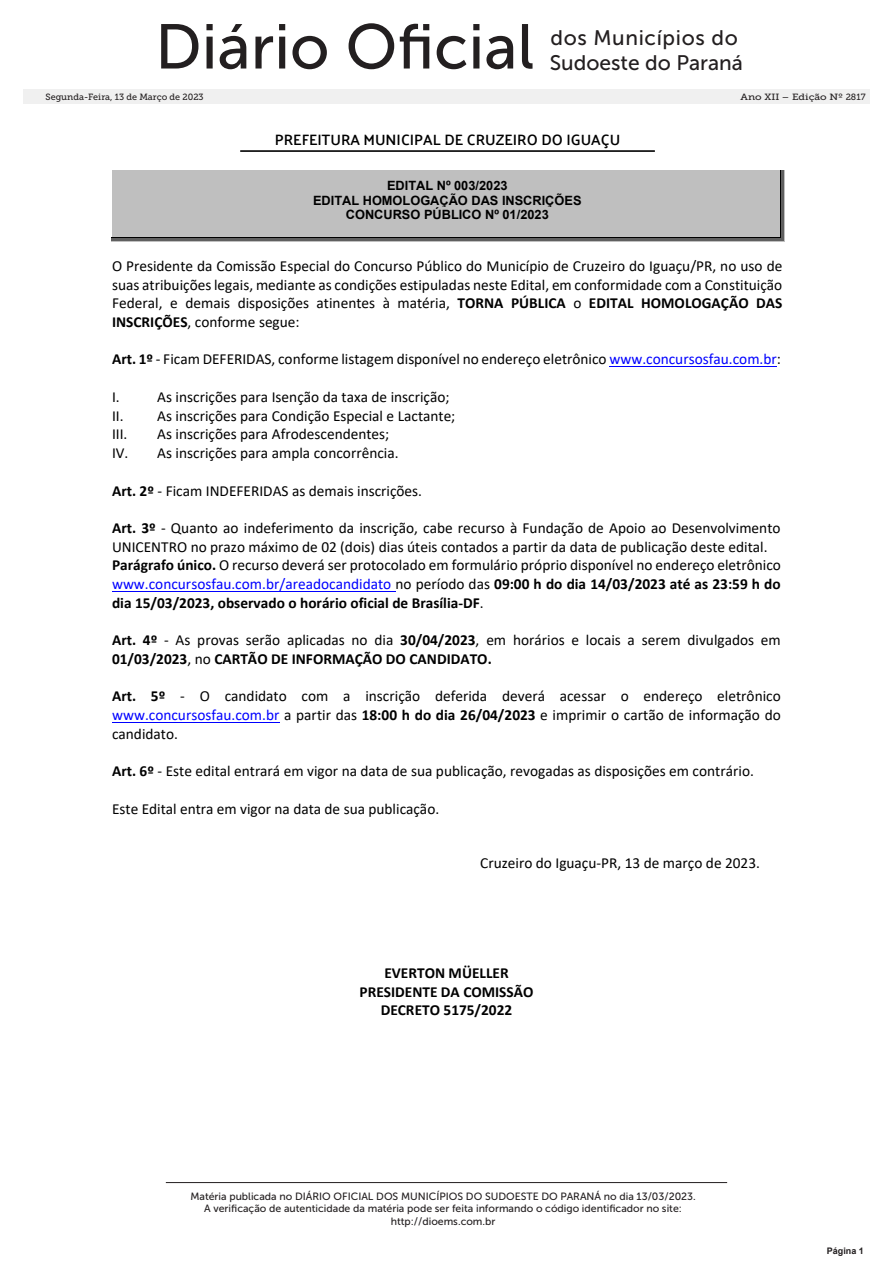
<style>
.page{position:relative;width:893px;height:1263px;background:#fff}
.page>*{position:absolute;margin:0;border:0;box-sizing:border-box;transform-origin:0 0}
.t1{font:63px "Museo Sans 500";color:#231f20}
.t2{font:21px/25.2px "Museo Sans 500";color:#231f20}
.t3{font:15.3px/18.8px "Calibri";color:#000}
.t4{font:700 15.3px/18.8px "Calibri";color:#000;text-align:center}
.t5{font:700 15.3px "Arial";color:#000}
.sumario{font:600 15px "Palanquin";color:#000}
.t6{font:700 12.75px/14.7px "Arial";color:#000;text-align:center}
.t7{font:10.5px/12.6px "Museo Sans 500";color:#231f20;text-align:center}
.t8{font:9px "Museo Slab 500";color:#231f20}
.t9{font:9px "Museo Slab 500";color:#231f20;scale:1.16 1}
.t10{font:700 9px "Arial";color:#231f20}
.s1{font-weight:700}
.s2{color:#00f}
</style>
<div class="page">
<hr style="left:166px;top:1182px;width:561px;height:1px;background:#231f20">
<div style="left:23px;top:89px;width:847px;height:15px;background:#f0f0f0"></div>
<hr style="left:240px;top:151px;width:415px;height:1px;background:#000">
<div style="left:112px;top:170px;width:7px;height:67px;background:#bfbfbf"></div>
<hr style="left:776px;top:170px;width:4px;height:67px;background:#bfbfbf">
<div style="left:119px;top:170px;width:657px;height:8px;background:#bfbfbf"></div>
<div style="left:119px;top:178px;width:657px;height:15px;background:#bfbfbf"></div>
<div style="left:119px;top:193px;width:657px;height:14px;background:#bfbfbf"></div>
<div style="left:119px;top:207px;width:657px;height:15px;background:#bfbfbf"></div>
<div style="left:119px;top:222px;width:657px;height:15px;background:#bfbfbf"></div>
<hr style="left:111px;top:241px;width:669px;height:1px;background:#c0c0c0">
<hr style="left:111px;top:238px;width:669px;height:3px;background:#606060">
<hr style="left:111px;top:237px;width:669px;height:1px;background:#000">
<hr style="left:784px;top:170px;width:1px;height:67px;background:#c0c0c0">
<hr style="left:781px;top:170px;width:3px;height:67px;background:#606060">
<hr style="left:780px;top:170px;width:1px;height:67px;background:#000">
<svg style="left:780px;top:237px;width:5px;height:5px"></svg>
<hr style="left:609px;top:366px;width:168px;height:1px;background:#00f">
<hr style="left:112px;top:591px;width:283px;height:1px;background:#00f">
<hr style="left:112px;top:722px;width:167px;height:1px;background:#00f">
<h1 class="t1" style="left:155px;top:12px;width:381px">Diário Oficial</h1>
<h2 class="t2" style="left:550px;top:25px;width:195px">dos Municípios do<br>Sudoeste do Paraná</h2>
<p class="t8" style="left:45px;top:92px;width:160px">Segunda-Feira, 13 de Março de 2023</p>
<p class="t9" style="left:740px;top:92px;width:109px">Ano XII – Edição Nº 2817</p>
<p class="sumario" style="left:275px;top:131px;width:347px">PREFEITURA MUNICIPAL DE CRUZEIRO DO IGUAÇU</p>
<p class="t5" style="left:376px;top:129px;width:162px">ESTADO DO PARANÁ</p>
<p class="t6" style="left:313px;top:178px;width:270px">EDITAL Nº 003/2023<br>EDITAL HOMOLOGAÇÃO DAS INSCRIÇÕES<br>CONCURSO PÚBLICO Nº 01/2023</p>
<p class="t3" style="left:112px;top:256px;width:672px;text-align:justify">O Presidente da Comissão Especial do Concurso Público do Município de Cruzeiro do Iguaçu/PR, no uso de suas atribuições legais, mediante as condições estipuladas neste Edital, em conformidade com a Constituição Federal, e demais disposições atinentes à matéria, <span class="s1">TORNA PÚBLICA</span> o <span class="s1">EDITAL HOMOLOGAÇÃO DAS INSCRIÇÕES</span>, conforme segue:</p>
<p class="t3" style="left:112px;top:350px;width:670px"><span class="s1">Art. 1º</span> - Ficam DEFERIDAS, conforme listagem disponível no endereço eletrônico <span class="s2">www.concursosfau.com.br</span>:</p>
<p class="t3" style="left:112px;top:387px;width:9px">I.</p>
<p class="t3" style="left:112px;top:387px;width:345px;text-indent:45px">As inscrições para Isenção da taxa de inscrição;<br>II. As inscrições para Condição Especial e Lactante;<br>III.</p>
<p class="t3" style="left:112px;top:424px;width:288px;text-indent:45px">As inscrições para Afrodescendentes;<br>IV. As inscrições para ampla concorrência.</p>
<p class="t3" style="left:112px;top:481px;width:312px"><span class="s1">Art. 2º</span> - Ficam INDEFERIDAS as demais inscrições.</p>
<p class="t3" style="left:112px;top:518px;width:670px"><span class="s1">Art. 3º</span> - Quanto ao indeferimento da inscrição, cabe recurso à Fundação de Apoio ao Desenvolvimento UNICENTRO no prazo máximo de 02 (dois) dias úteis contados a partir da data de publicação deste edital.<br><span class="s1">Parágrafo único.</span> O recurso deverá ser protocolado em formulário próprio disponível no endereço eletrônico <span class="s2">www.concursosfau.com.br/areadocandidato</span> no período das <span class="s1">09:00 h do dia 14/03/2023 até as 23:59 h do dia 15/03/2023, observado o horário oficial de Brasília-DF</span>.</p>
<p class="t3" style="left:112px;top:630px;width:670px"><span class="s1">Art. 4º</span> - As provas serão aplicadas no dia <span class="s1">30/04/2023</span>, em horários e locais a serem divulgados em<br><span class="s1">01/03/2023</span>, no <span class="s1">CARTÃO DE INFORMAÇÃO DO CANDIDATO.</span></p>
<p class="t3" style="left:112px;top:687px;width:670px;text-align:justify"><span class="s1">Art. 5º</span> - O candidato com a inscrição deferida deverá acessar o endereço eletrônico <span class="s2">www.concursosfau.com.br</span> a partir das <span class="s1">18:00 h do dia 26/04/2023</span> e imprimir o cartão de informação do candidato.</p>
<p class="t3" style="left:112px;top:761px;width:643px"><span class="s1">Art. 6º</span> - Este edital entrará em vigor na data de sua publicação, revogadas as disposições em contrário.</p>
<p class="t3" style="left:112px;top:799px;width:329px">Este Edital entra em vigor na data de sua publicação.</p>
<p class="t3" style="left:480px;top:853px;width:281px">Cruzeiro do Iguaçu-PR, 13 de março de 2023.</p>
<p class="t4" style="left:360px;top:963px;width:175px">EVERTON MÜELLER<br>PRESIDENTE DA COMISSÃO<br>DECRETO 5175/2022</p>
<p class="t7" style="left:190px;top:1190px;width:507px">Matéria publicada no DIÁRIO OFICIAL DOS MUNICÍPIOS DO SUDOESTE DO PARANÁ no dia 13/03/2023.<br>A verificação de autenticidade da matéria pode ser feita informando o código identificador no site: http://dioems.com.br</p>
<p class="t10" style="left:827px;top:1244px;width:39px">Página 1</p>
</div>
